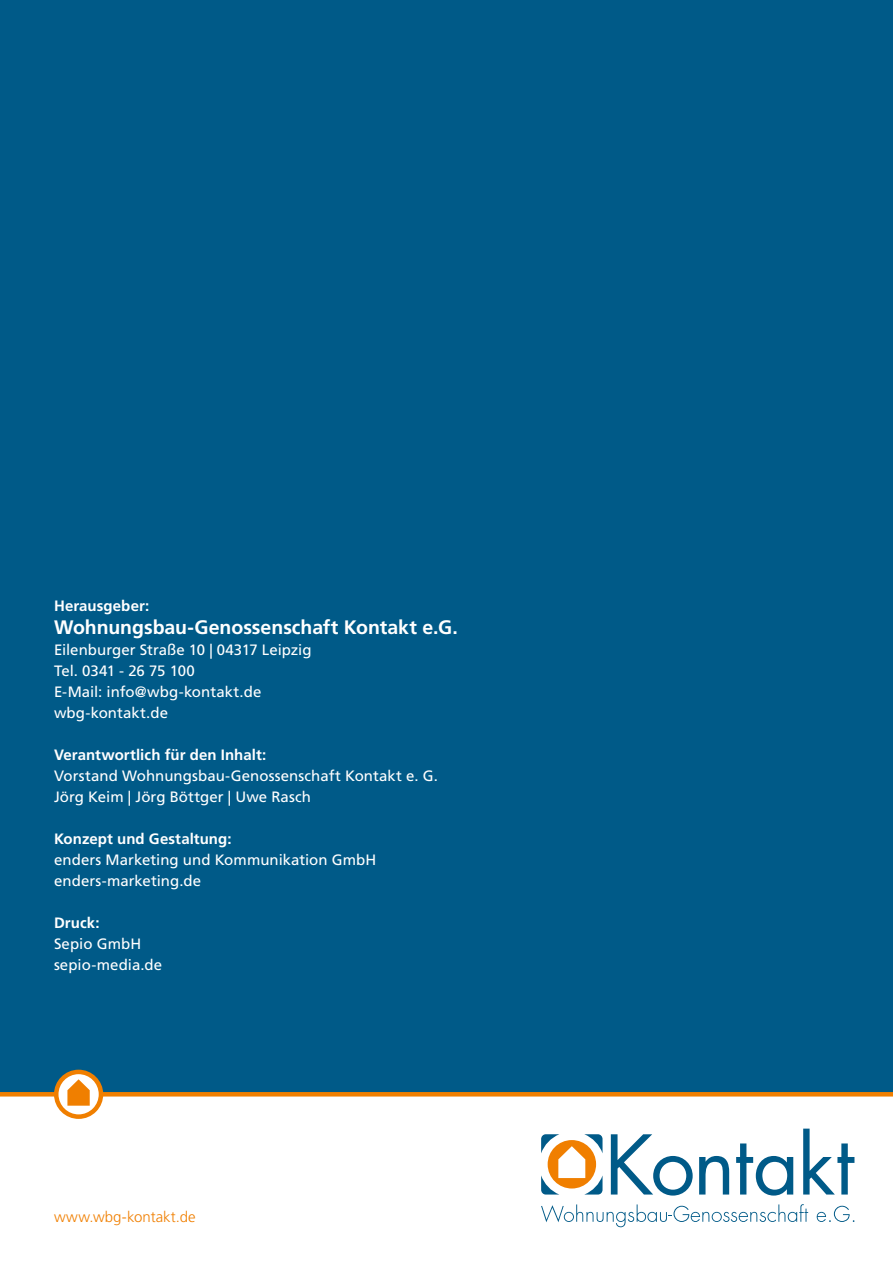
<style>
.page{position:relative;width:893px;height:1263px;background:#fff}
.page>*{position:absolute;margin:0;border:0;box-sizing:border-box;transform-origin:0 0}
.t1{font:700 19.5px "Frutiger LT Std";letter-spacing:-.005em;color:#fff}
.t2{font:15px/21px "Frutiger LT Std";letter-spacing:.005em;color:#fff}
.t3{font:700 15px "Frutiger LT Std";letter-spacing:.005em;color:#fff}
.t4{font:300 15px "Frutiger LT Std";letter-spacing:.005em;color:#f07f00}
</style>
<div class="page">
<div style="left:0;top:0;width:893px;height:1094px;background:#005a88"></div>
<hr style="left:0;top:1092px;width:893px;height:4px;background:#f07f00">
<svg style="left:52px;top:1069px;width:54px;height:50px"></svg>
<svg style="left:611px;top:1134px;width:82px;height:61px"></svg>
<svg style="left:699px;top:1156px;width:30px;height:38px"></svg>
<svg style="left:736px;top:1143px;width:57px;height:52px"></svg>
<svg style="left:803px;top:1128px;width:51px;height:66px"></svg>
<svg style="left:541px;top:1204px;width:267px;height:23px"></svg>
<svg style="left:817px;top:1206px;width:37px;height:16px"></svg>
<svg style="left:541px;top:1134px;width:61px;height:60px"></svg>
<p class="t3" style="left:54px;top:597px;width:97px">Herausgeber:</p>
<h1 class="t1" style="left:54px;top:616px;width:405px">Wohnungsbau-Genossenschaft Kontakt e.G.</h1>
<p class="t2" style="left:54px;top:640px;width:259px">Eilenburger Straße 10 | 04317 Leipzig<br>Tel. 0341 - 26 75 100<br>E-Mail: info@wbg-kontakt.de wbg-kontakt.de</p>
<p class="t3" style="left:54px;top:746px;width:214px">Verantwortlich für den Inhalt:</p>
<p class="t2" style="left:54px;top:766px;width:386px">Vorstand Wohnungsbau-Genossenschaft Kontakt e. G.<br>Jörg Keim | Jörg Böttger | Uwe Rasch</p>
<p class="t3" style="left:54px;top:830px;width:179px">Konzept und Gestaltung:</p>
<p class="t2" style="left:54px;top:850px;width:324px">enders Marketing und Kommunikation GmbH enders-marketing.de</p>
<p class="t3" style="left:54px;top:914px;width:47px">Druck:</p>
<p class="t2" style="left:54px;top:934px;width:110px">Sepio GmbH sepio-media.de</p>
<p class="t4" style="left:54px;top:1208px;width:143px">www.wbg-kontakt.de</p>
</div>
